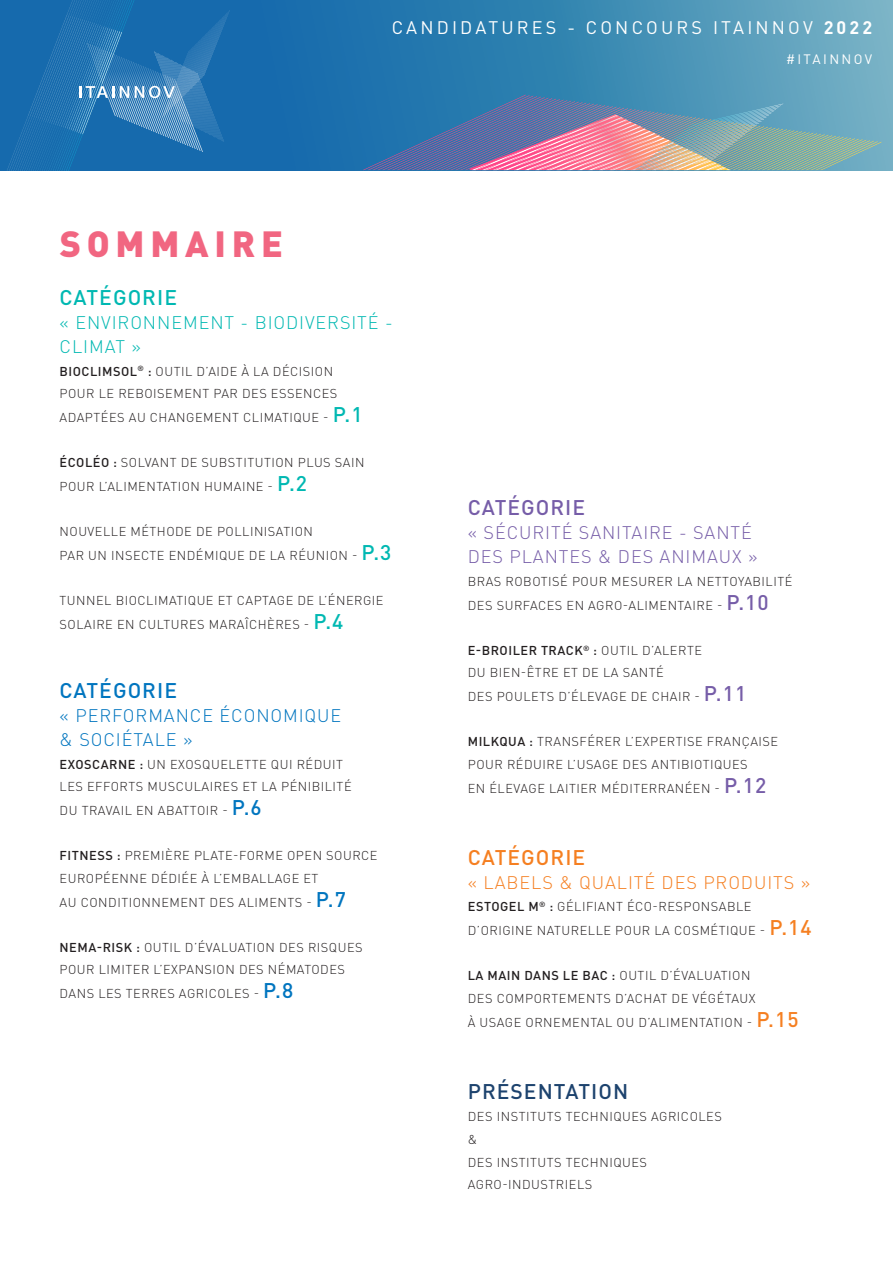
<style>
.page{position:relative;width:893px;height:1263px;background:#fff}
.page>*{position:absolute;margin:0;border:0;box-sizing:border-box;transform-origin:0 0}
.t1{font:900 36px "DINOT";letter-spacing:.16em;color:#f16681}
.t2{font:500 21px "DINOT";letter-spacing:.05em;color:#1d436e}
.t3{font:500 21px "DINOT";letter-spacing:.05em;color:#00b8b2}
.t4{font:500 21px "DINOT";letter-spacing:.05em;color:#0075bf}
.t5{font:500 21px "DINOT";letter-spacing:.05em;color:#765da8}
.t6{font:500 21px "DINOT";letter-spacing:.05em;color:#f57f21}
.t7{font:300 18px "DINOT";letter-spacing:.05em;color:#765da8}
.t8{font:300 18px "DINOT";letter-spacing:.05em;color:#00b8b2}
.t9{font:18px "DINOT";letter-spacing:.175em;color:#fff}
.t10{font:300 18px/24px "DINOT";letter-spacing:.05em;color:#0075bf}
.t11{font:300 18px "DINOT";letter-spacing:.05em;color:#f57f21}
.t12{font:13.5px "DINOT";letter-spacing:.175em;color:#fff}
.t13{font:300 12.75px/22.5px "DINOT";letter-spacing:.04em;color:#231f20}
.t14{font:500 12.75px "DINOT";letter-spacing:.04em;color:#231f20}
.s1{font-weight:700}
.s2{font-weight:500}
.s3{font-weight:500;font-size:21px;color:#00b8b2}
.s4{font-weight:500;font-size:21px;color:#0075bf}
.s5{font-weight:500;font-size:21px;color:#765da8}
.s6{font-weight:300}
.s7{font-weight:500;font-size:21px;color:#f57f21}
</style>
<div class="page">
<svg style="left:230px;top:0;width:663px;height:170px;background:#3785b3"></svg>
<svg style="left:0;top:0;width:230px;height:170px;background:#2574b2"></svg>
<img style="left:363px;top:95px;width:519px;height:75px">
<h3 class="t9" style="left:392px;top:15px;width:482px">CANDIDATURES - CONCOURS ITAINNOV <span class="s1">2022</span></h3>
<p class="t12" style="left:786px;top:50px;width:88px">#ITAINNOV</p>
<h1 class="t1" style="left:60px;top:220px;width:225px">SOMMAIRE</h1>
<h2 class="t3" style="left:60px;top:283px;width:119px">CATÉGORIE</h2>
<h3 class="t8" style="left:60px;top:310px;width:66px">« ENVIRONNEMENT</h3>
<h3 class="t8" style="left:241px;top:310px;width:154px">- BIO DIVERSITÉ -</h3>
<h3 class="t8" style="left:60px;top:334px;width:33px">CLIMAT</h3>
<h3 class="t8" style="left:131px;top:334px;width:11px">»</h3>
<p class="t13" style="left:60px;top:359px;width:223px"><span class="s2">BIOCLI MSOL</span><sup>®</sup> <span class="s2">:</span> OUTIL D’AID E À LA DÉC</p>
<p class="t13" style="left:60px;top:359px;width:278px;text-align:right">ISION<br>POUR LE REBOISEMENT PAR DES ESSENCES</p>
<p class="t13" style="left:60px;top:406px;width:305px">ADAPTÉES AU C HANGEMENT CLIMATIQUE - <span class="s3">P.1</span></p>
<p class="t13" style="left:60px;top:450px;width:306px;line-height:24px"><span class="s2">ÉCOLÉO :</span> SOLVANT D E SUBSTITUTION PLUS SAIN<br>POUR L’ALIMENTATION HUMAINE - <span class="s3">P.2</span></p>
<p class="t13" style="left:60px;top:519px;width:333px;line-height:24px">NOUVELLE MÉTHODE DE POLLINISATION<br>PAR UN INSECTE ENDÉMIQUE DE LA RÉUNION - <span class="s3">P.3</span></p>
<p class="t13" style="left:60px;top:588px;width:325px;line-height:24px">TUNNEL BIOCLIMATIQUE ET CAPTAGE DE L’ÉNERGIE<br>SOLAIRE EN C ULTURES MARAÎC HÈRES - <span class="s3">P.4</span></p>
<h2 class="t4" style="left:60px;top:676px;width:119px">CATÉGORIE</h2>
<h3 class="t10" style="left:60px;top:703px;width:22px">« PER</h3>
<h3 class="t10" style="left:112px;top:703px;width:25px">FORMAN</h3>
<h3 class="t10" style="left:60px;top:703px;width:198px;text-indent:130px">CE ÉCONOMIQUE &amp; SOCI ÉTALE »</h3>
<p class="t14" style="left:60px;top:755px;width:26px">EXOSCAR</p>
<p class="t13" style="left:60px;top:752px;width:291px;text-indent:58px"><span class="s2">NE :</span> UN EXOSQUELETTE QUI RÉD UIT<br>LES EFFORTS MUSCULAIRES ET LA PÉNIB ILITÉ</p>
<p class="t13" style="left:60px;top:799px;width:204px">D U TRAVAIL EN ABATTOIR - <span class="s4">P.6</span></p>
<p class="t14" style="left:60px;top:847px;width:37px">FITNESS</p>
<p class="t13" style="left:60px;top:844px;width:319px;text-indent:57px"><span class="s2">:</span> PREMIÈRE PLATE-FORME OPEN SOURCE<br>EUROPÉENNE DÉD</p>
<p class="t13" style="left:60px;top:865px;width:288px;line-height:24px;text-indent:118px">IÉE À L’EMBALLAGE ET<br>AU CONDITIONNEMENT DES ALIMENTS - <span class="s4">P.7</span></p>
<p class="t13" style="left:60px;top:935px;width:303px"><span class="s2">NEMA-RISK :</span> OUTIL D’ÉVALUATION D ES RISQUES<br>POUR LIMITER L’EXPANSION DES NÉMATODES</p>
<p class="t13" style="left:60px;top:982px;width:235px">DANS LES TERRES AGRICOLES - <span class="s4">P.8</span></p>
<h2 class="t5" style="left:468px;top:493px;width:119px">CATÉGORIE</h2>
<h3 class="t7" style="left:468px;top:521px;width:63px">« SÉCURIT</h3>
<h3 class="t7" style="left:562px;top:521px;width:40px">É SANITAIRE</h3>
<h3 class="t7" style="left:679px;top:521px;width:39px">- SANT</h3>
<h3 class="t7" style="left:741px;top:521px;width:12px">É</h3>
<h3 class="t7" style="left:468px;top:545px;width:78px">DES PLANTE</h3>
<h3 class="t7" style="left:581px;top:545px;width:90px">S &amp; DES ANIMAUX</h3>
<h3 class="t7" style="left:748px;top:545px;width:11px">»</h3>
<p class="t13" style="left:468px;top:569px;width:324px;line-height:24px">BRAS ROBOTISÉ POUR MESURER LA NETTOYAB ILITÉ<br>D ES SURFACES EN AGRO-ALIMENTAIRE - <span class="s5">P.10</span></p>
<p class="t14" style="left:468px;top:642px;width:22px">E-BROI</p>
<p class="t14" style="left:513px;top:642px;width:45px">LER TRAC</p>
<p class="t13" style="left:468px;top:638px;width:236px;text-indent:107px"><span class="s2">K</span><sup>®</sup> <span class="s2">:</span> OUTIL D’ALERTE<br>DU BIEN-ÊTRE ET DE LA SANTÉ</p>
<p class="t13" style="left:468px;top:685px;width:280px">D ES POULETS D’ÉLEVAGE D E C HAIR - <span class="s5">P.11</span></p>
<p class="t14" style="left:468px;top:733px;width:113px">M ILKQUA : <span class="s6">TRANSFÉ</span></p>
<p class="t13" style="left:468px;top:730px;width:312px;text-indent:128px">RER L’EXPERTISE FRANÇAISE<br>POUR RÉDUIRE L’USAGE DES ANTIBIOTIQUES</p>
<p class="t13" style="left:468px;top:776px;width:300px">EN ÉLEVAGE LAITIER MÉD ITERRANÉEN - <span class="s5">P.12</span></p>
<h2 class="t6" style="left:468px;top:843px;width:119px">CATÉGORIE</h2>
<h3 class="t11" style="left:468px;top:870px;width:125px">« LABELS &amp; QUA</h3>
<h3 class="t11" style="left:617px;top:870px;width:99px">LITÉ DES PRO</h3>
<h3 class="t11" style="left:741px;top:870px;width:71px">DUITS»</h3>
<p class="t14" style="left:468px;top:898px;width:17px">ESTO</p>
<p class="t13" style="left:468px;top:894px;width:345px;line-height:24px;text-indent:32px"><span class="s2">GEL M</span> <sup>®</sup> <span class="s2">:</span> GÉLIFIANT ÉCO-RESPONSABLE<br>D’ORIGINE NATURELLE POUR LA COSMÉTIQUE - <span class="s7">P.14</span></p>
<p class="t14" style="left:468px;top:967px;width:122px">LA MAI N DANS LE BAC</p>
<p class="t13" style="left:468px;top:964px;width:289px;text-indent:144px"><span class="s2">:</span> OUTIL D’ÉVALUATION<br>D ES COMPORTEMENTS D’AC HAT D E VÉGÉTAUX</p>
<p class="t13" style="left:468px;top:1010px;width:332px">À USAGE ORNEMENTAL OU D’ALIMENTATION - <span class="s7">P.15</span></p>
<h2 class="t2" style="left:468px;top:1077px;width:158px">PRÉSENTATION</h2>
<p class="t13" style="left:468px;top:1105px;width:59px">DES INSTITUT</p>
<p class="t13" style="left:554px;top:1105px;width:45px">S TECHNIQUE</p>
<p class="t13" style="left:640px;top:1105px;width:20px">S AGRI</p>
<p class="t13" style="left:681px;top:1105px;width:42px">COLES</p>
<p class="t13" style="left:468px;top:1127px;width:59px">&amp;<br>DES INSTITUT</p>
<p class="t13" style="left:554px;top:1150px;width:45px">S TECHNIQUE</p>
<p class="t13" style="left:640px;top:1150px;width:9px">S</p>
<p class="t13" style="left:468px;top:1172px;width:10px">AGRO</p>
<p class="t13" style="left:502px;top:1172px;width:83px">-INDUSTRIELS</p>
</div>
